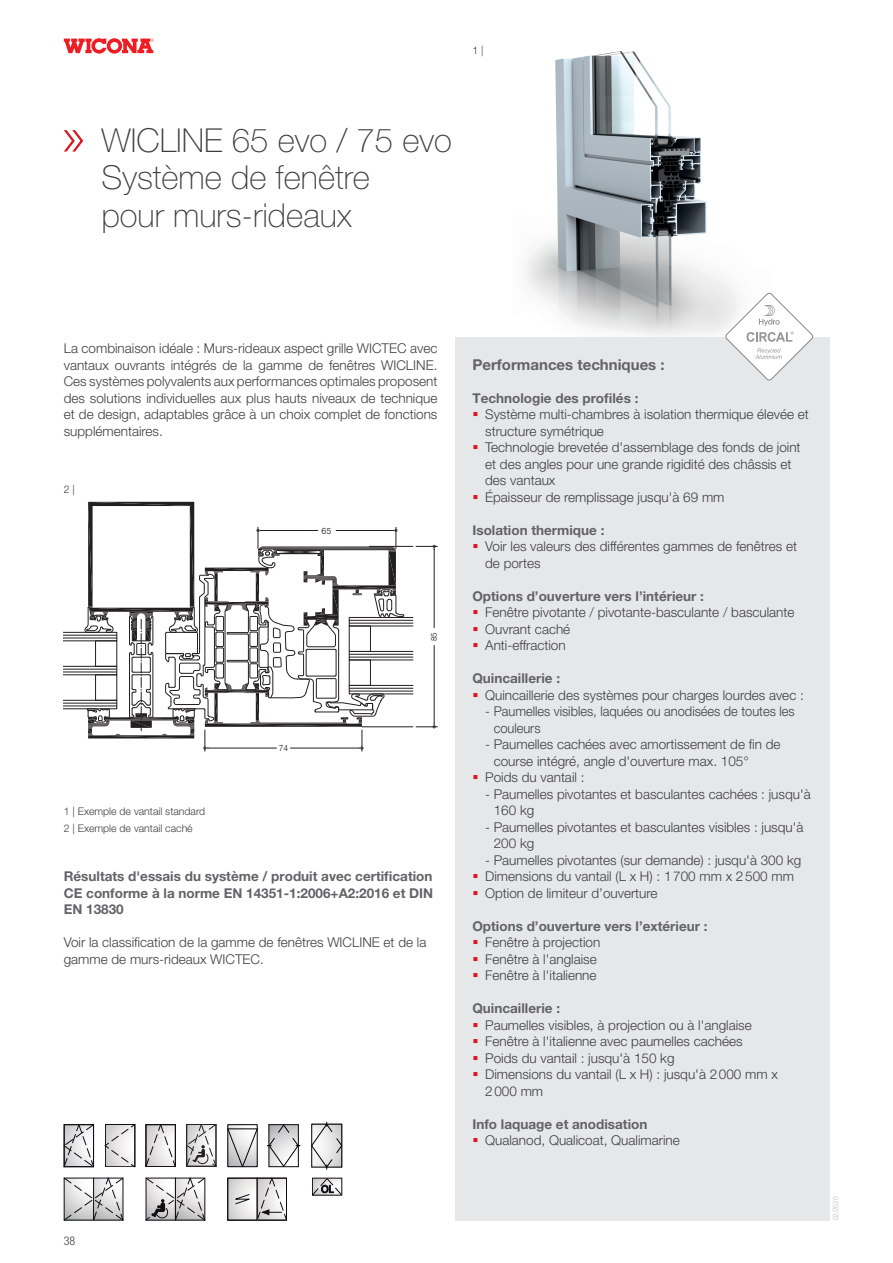
<style>
.page{position:relative;width:893px;height:1263px;background:#fff}
.page>*{position:absolute;margin:0;border:0;box-sizing:border-box;transform-origin:0 0}
.t1{font:100 33px/37.5px "Helvetica Neue LT Pro";color:#3e3e3f}
.t2{font:700 15px "Helvetica Neue LT Pro";color:#636366}
.t3{font:300 13.5px/16.5px "Helvetica Neue LT Pro";color:#3e3e3f}
.t4{font:700 13.5px/16.5px "Helvetica Neue LT Pro";color:#636366;text-align:justify}
.t5{font:300 13.5px/16.5px "Helvetica Neue LT Pro";color:#3e3e3f;scale:.95 1}
.t6{font:300 condensed 12px "Helvetica Neue LT Std";color:#3e3e3f}
.t7{font:300 10.8px "Swiss 721 BT";color:#0e0c14}
.t8{font:300 10.5px/16.5px "Helvetica Neue LT Std";color:#3e3e3f}
.t9{font:300 9px "Swiss 721 BT";color:#231f20}
.t10{font:300 9px "Swiss 721 BT";color:#231f20;scale:.96 1}
.t11{font:300 8.25px "Swiss 721 BT";color:#231f20}
.t12{font:300 condensed 7.5px "Helvetica Neue LT Std";color:#bcbdc0}
</style>
<div class="page">
<svg style="left:64px;top:38px;width:90px;height:16px"></svg>
<div style="left:455px;top:337px;width:374px;height:883px;background:#e6e7e9"></div>
<img style="left:525px;top:51px;width:245px;height:286px">
<svg style="left:64px;top:1124px;width:30px;height:43px"></svg>
<svg style="left:105px;top:1124px;width:30px;height:43px"></svg>
<svg style="left:146px;top:1124px;width:30px;height:43px"></svg>
<svg style="left:186px;top:1124px;width:30px;height:43px"></svg>
<svg style="left:229px;top:1126px;width:13px;height:2px"></svg>
<div style="left:227px;top:1124px;width:31px;height:43px;border:1px solid #000"></div>
<svg style="left:227px;top:1128px;width:31px;height:39px"></svg>
<svg style="left:267px;top:1124px;width:33px;height:43px"></svg>
<svg style="left:311px;top:1122px;width:31px;height:47px"></svg>
<svg style="left:64px;top:1178px;width:59px;height:42px"></svg>
<svg style="left:146px;top:1178px;width:59px;height:42px"></svg>
<svg style="left:229px;top:1180px;width:26px;height:38px"></svg>
<div style="left:227px;top:1178px;width:30px;height:42px;border:1px solid #0e0c14"></div>
<svg style="left:233px;top:1194px;width:18px;height:10px"></svg>
<svg style="left:257px;top:1178px;width:30px;height:42px"></svg>
<svg style="left:312px;top:1178px;width:30px;height:17px"></svg>
<hr style="left:362px;top:726px;width:51px;height:1px;background:#231f20">
<hr style="left:369px;top:546px;width:44px;height:1px;background:#231f20">
<div style="left:349px;top:617px;width:64px;height:9px;border:1px solid #231f20"></div>
<hr style="left:349px;top:620px;width:64px;height:1px;background:#231f20">
<hr style="left:349px;top:623px;width:64px;height:1px;background:#231f20">
<div style="left:349px;top:651px;width:64px;height:9px;border:1px solid #231f20"></div>
<hr style="left:349px;top:654px;width:64px;height:1px;background:#231f20">
<hr style="left:349px;top:657px;width:64px;height:1px;background:#231f20">
<div style="left:349px;top:685px;width:64px;height:9px;border:1px solid #231f20"></div>
<hr style="left:349px;top:688px;width:64px;height:1px;background:#231f20">
<hr style="left:349px;top:691px;width:64px;height:1px;background:#231f20">
<hr style="left:434px;top:550px;width:1px;height:78px;background:#231f20">
<hr style="left:434px;top:645px;width:1px;height:79px;background:#231f20">
<svg style="left:416px;top:545px;width:21px;height:5px"></svg>
<svg style="left:416px;top:724px;width:21px;height:4px"></svg>
<svg style="left:64px;top:502px;width:340px;height:249px"></svg>
<svg style="left:64px;top:130px;width:19px;height:22px"></svg>
<svg style="left:725px;top:293px;width:88px;height:88px"></svg>
<p class="t8" style="left:472px;top:41px;width:13px">1 |</p>
<h1 class="t1" style="left:102px;top:121px;width:352px">WICLINE 65 evo / 75 evo<br>Système de fenêtre<br>pour murs-rideaux</h1>
<p class="t3" style="left:64px;top:340px;width:375px;text-align:justify">La combinaison idéale : Murs-rideaux aspect grille WICTEC avec vantaux ouvrants intégrés de la gamme de fenêtres WICLINE.<br>Ces systèmes polyvalents aux performances optimales proposent des solutions individuelles aux plus hauts niveaux de technique et de design, adaptables grâce à un choix complet de fonctions supplémentaires.</p>
<p class="t8" style="left:64px;top:480px;width:13px">2 |</p>
<p class="t9" style="left:322px;top:525px;width:11px">65</p>
<p class="t8" style="left:64px;top:803px;width:143px">1 | Exemple de vantail standard<br>2 | Exemple de vantail caché</p>
<p class="t10" style="left:279px;top:742px;width:11px">74</p>
<p class="t11" style="left:429px;top:641px;width:10px;rotate:-90deg">85</p>
<p class="t4" style="left:64px;top:868px;width:371px">Résultats d'essais du système / produit avec certification CE conforme à la norme EN 14351-1:2006+A2:2016 et DIN EN 13830</p>
<p class="t3" style="left:64px;top:934px;width:364px">Voir la classification de la gamme de fenêtres WICLINE et de la gamme de murs-rideaux WICTEC.</p>
<p class="t6" style="left:64px;top:1234px;width:13px">38</p>
<p class="t7" style="left:321px;top:1182px;width:14px">OL</p>
<p class="t2" style="left:472px;top:355px;width:194px">Performances techniques :</p>
<p class="t4" style="left:472px;top:389px;width:167px">Technologie des profilés :</p>
<p class="t3" style="left:485px;top:406px;width:325px">Système multi-chambres à isolation thermique élevée et structure symétrique<br>Technologie brevetée d'assemblage des fonds de joint et des angles pour une grande rigidité des châssis et des vantaux<br>Épaisseur de remplissage jusqu'à 69 mm</p>
<p class="t4" style="left:472px;top:521px;width:133px">Isolation thermique :</p>
<p class="t3" style="left:485px;top:538px;width:313px">Voir les valeurs des différentes gammes de fenêtres et de portes</p>
<p class="t4" style="left:472px;top:587px;width:233px">Options d’ouverture vers l’intérieur :</p>
<p class="t3" style="left:485px;top:604px;width:311px">Fenêtre pivotante / pivotante-basculante / basculante<br>Ouvrant caché<br>Anti-effraction</p>
<p class="t4" style="left:472px;top:670px;width:89px">Quincaillerie :</p>
<p class="t3" style="left:485px;top:686px;width:320px">Quincaillerie des systèmes pour charges lourdes avec :</p>
<p class="t5" style="left:494px;top:703px;width:318px;text-indent:-9px">- Paumelles visibles, laquées ou anodisées de toutes les couleurs</p>
<p class="t3" style="left:485px;top:736px;width:297px">- Paumelles cachées avec amortissement de fin de</p>
<p class="t3" style="left:494px;top:752px;width:257px">course intégré, angle d'ouverture max. 105°</p>
<p class="t3" style="left:485px;top:769px;width:101px">Poids du vantail :</p>
<p class="t3" style="left:494px;top:785px;width:319px;text-indent:-9px">- Paumelles pivotantes et basculantes cachées : jusqu'à<br>160 kg</p>
<p class="t3" style="left:494px;top:818px;width:311px;text-indent:-9px">- Paumelles pivotantes et basculantes visibles : jusqu'à<br>200 kg</p>
<p class="t3" style="left:485px;top:851px;width:318px">- Paumelles pivotantes (sur demande) : jusqu'à 300 kg<br>Dimensions du vantail (L x H) : 1 700 mm x 2 500 mm<br>Option de limiteur d’ouverture</p>
<p class="t4" style="left:472px;top:917px;width:237px">Options d’ouverture vers l’extérieur :</p>
<p class="t3" style="left:485px;top:934px;width:117px">Fenêtre à projection<br>Fenêtre à l'anglaise<br>Fenêtre à l'italienne</p>
<p class="t4" style="left:472px;top:1000px;width:89px">Quincaillerie :</p>
<p class="t3" style="left:485px;top:1016px;width:294px">Paumelles visibles, à projection ou à l'anglaise Fenêtre à l'italienne avec paumelles cachées Poids du vantail : jusqu'à 150 kg<br>Dimensions du vantail (L x H) : jusqu'à 2 000 mm x 2 000 mm</p>
<p class="t4" style="left:472px;top:1115px;width:176px">Info laquage et anodisation</p>
<p class="t3" style="left:485px;top:1132px;width:196px">Qualanod, Qualicoat, Qualimarine</p>
<p class="t12" style="left:831px;top:1220px;width:25px;rotate:-90deg">02/2020</p>
</div>
